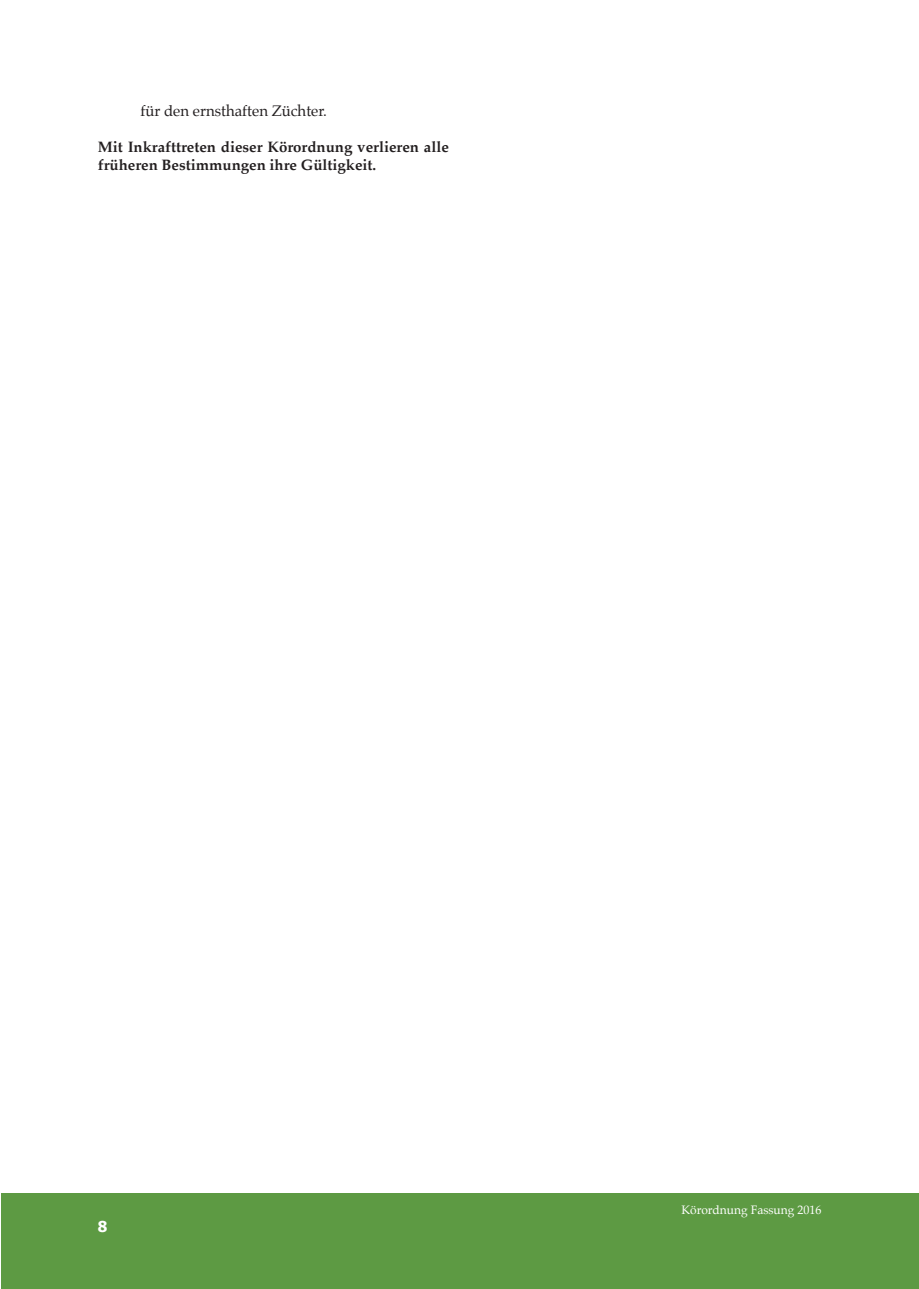
<style>
.page{position:relative;width:919px;height:1289px;background:#fff}
.page>*{position:absolute;margin:0;border:0;box-sizing:border-box;transform-origin:0 0}
.t1{font:700 15px/18px "Palatino";color:#231f20}
.t2{font:15px "Palatino";color:#231f20}
.t3{font:700 15px "Tahoma";color:#fff}
.t4{font:12px "Palatino";color:#fff}
</style>
<div class="page">
<div style="left:1px;top:1192px;width:917px;height:96px;background:#5d9a43"></div>
<p class="t2" style="left:140px;top:98px;width:188px">für den ernsthaften Züchter.</p>
<p class="t1" style="left:98px;top:137px;width:352px">Mit Inkrafttreten dieser Körordnung verlieren alle früheren Bestimmungen ihre Gültigkeit.</p>
<p class="t3" style="left:98px;top:1216px;width:11px">8</p>
<p class="t4" style="left:681px;top:1200px;width:141px">Körordnung Fassung 2016</p>
</div>
